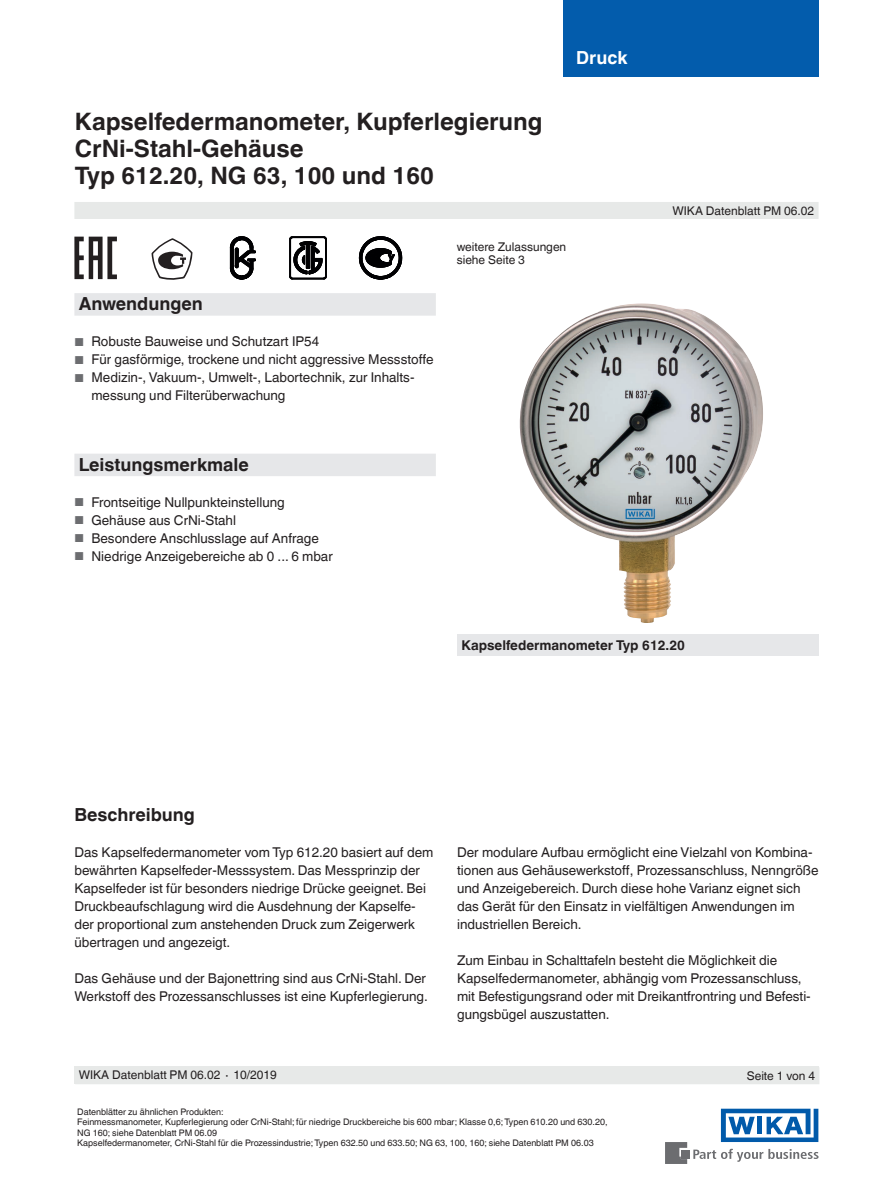
<style>
.page{position:relative;width:893px;height:1188px;background:#fff}
.page>*{position:absolute;margin:0;border:0;box-sizing:border-box;transform-origin:0 0}
.t1{font:700 24px/27px "Helvetica World";color:#231f20}
.t2{font:700 18px "Helvetica World";color:#231f20}
.t3{font:700 18px "Helvetica World";color:#fff}
.t4{font:13.5px/18px "Helvetica World";color:#231f20}
.t5{font:700 13.5px "Helvetica World";color:#231f20}
.t6{font:12px/13.5px "Helvetica World";color:#231f20}
.t7{font:9px/10.5px "Helvetica World";color:#231f20}
.s1{font-size:11.55px;color:#6c6d70}
</style>
<div class="page">
<svg style="left:693px;top:1149px;width:126px;height:13px"></svg>
<div style="left:682px;top:1150px;width:8px;height:8px;background:#6c6d70"></div>
<svg style="left:665px;top:1142px;width:22px;height:22px"></svg>
<svg style="left:721px;top:1109px;width:97px;height:33px"></svg>
<div style="left:563px;top:0;width:256px;height:77px;background:#035cac"></div>
<div style="left:74px;top:202px;width:745px;height:17px;background:#e7e9e8"></div>
<div style="left:74px;top:1066px;width:745px;height:18px;background:#e7e9e8"></div>
<img style="left:519px;top:303px;width:244px;height:320px">
<div style="left:457px;top:634px;width:362px;height:22px;background:#e6e7e9"></div>
<div style="left:74px;top:293px;width:362px;height:23px;background:#e6e7e9"></div>
<div style="left:74px;top:454px;width:362px;height:22px;background:#e6e7e9"></div>
<svg style="left:151px;top:238px;width:41px;height:42px"></svg>
<svg style="left:230px;top:237px;width:26px;height:42px"></svg>
<svg style="left:290px;top:237px;width:36px;height:42px"></svg>
<svg style="left:74px;top:237px;width:43px;height:42px"></svg>
<svg style="left:359px;top:237px;width:43px;height:42px"></svg>
<h1 class="t1" style="left:75px;top:108px;width:469px">Kapselfedermanometer, Kupferlegierung<br>CrNi-Stahl-Gehäuse<br>Typ 612.20, NG 63, 100 und 160</h1>
<h2 class="t3" style="left:576px;top:47px;width:53px">Druck</h2>
<h2 class="t2" style="left:79px;top:294px;width:126px">Anwendungen</h2>
<p class="t4" style="left:74px;top:333px;width:246px"><span class="s1">■</span> Robuste Bauweise und Schutzart IP54</p>
<p class="t4" style="left:74px;top:351px;width:361px"><span class="s1">■</span> Für gasförmige, trockene und nicht aggressive Messstoffe</p>
<p class="t4" style="left:91px;top:369px;width:325px;text-indent:-17px"><span class="s1">■</span> Medizin-, Vakuum-, Umwelt-, Labortechnik, zur Inhalts&shy;messung und Filterüberwachung</p>
<p class="t6" style="left:457px;top:240px;width:111px">weitere Zulassungen siehe Seite 3</p>
<h2 class="t2" style="left:79px;top:454px;width:172px">Leistungsmerkmale</h2>
<p class="t4" style="left:74px;top:493px;width:212px"><span class="s1">■</span> Frontseitige Nullpunkteinstellung</p>
<p class="t4" style="left:74px;top:511px;width:163px"><span class="s1">■</span> Gehäuse aus CrNi-Stahl</p>
<p class="t4" style="left:74px;top:529px;width:246px"><span class="s1">■</span> Besondere Anschlusslage auf Anfrage</p>
<p class="t4" style="left:74px;top:547px;width:260px"><span class="s1">■</span> Niedrige Anzeigebereiche ab 0 ... 6 mbar</p>
<p class="t6" style="left:672px;top:204px;width:143px">WIKA Datenblatt PM 06.02</p>
<p class="t5" style="left:461px;top:637px;width:225px">Kapselfedermanometer Typ 612.20</p>
<h2 class="t2" style="left:74px;top:804px;width:122px">Beschreibung</h2>
<p class="t4" style="left:74px;top:843px;width:360px">Das Kapselfedermanometer vom Typ 612.20 basiert auf dem bewährten Kapselfeder-Messsystem. Das Messprinzip der Kapselfeder ist für besonders niedrige Drücke geeignet. Bei Druckbeaufschlagung wird die Ausdehnung der Kapselfe&shy;der proportional zum anstehenden Druck zum Zeigerwerk übertragen und angezeigt.</p>
<p class="t4" style="left:74px;top:969px;width:355px">Das Gehäuse und der Bajonettring sind aus CrNi-Stahl. Der<br>Werkstoff des Prozessanschlusses ist eine Kupferlegierung.</p>
<p class="t6" style="left:79px;top:1068px;width:200px">WIKA Datenblatt PM 06.02 ∙ 10/2019</p>
<p class="t4" style="left:457px;top:843px;width:363px">Der modulare Aufbau ermöglicht eine Vielzahl von Kombina&shy;tionen aus Gehäusewerkstoff, Prozessanschluss, Nenngröße und Anzeigebereich. Durch diese hohe Varianz eignet sich das Gerät für den Einsatz in vielfältigen Anwendungen im industriellen Bereich.</p>
<p class="t4" style="left:457px;top:951px;width:355px">Zum Einbau in Schalttafeln besteht die Möglichkeit die Kapselfedermanometer, abhängig vom Prozessanschluss, mit Befestigungsrand oder mit Dreikantfrontring und Befesti&shy;gungsbügel auszustatten.</p>
<p class="t6" style="left:747px;top:1069px;width:70px">Seite 1 von 4</p>
<p class="t7" style="left:77px;top:1107px;width:532px">Datenblätter zu ähnlichen Produkten:<br>Feinmessmanometer, Kupferlegierung oder CrNi-Stahl; für niedrige Druckbereiche bis 600 mbar; Klasse 0,6; Typen 610.20 und 630.20, NG 160; siehe Datenblatt PM 06.09<br>Kapselfedermanometer, CrNi-Stahl für die Prozessindustrie; Typen 632.50 und 633.50; NG 63, 100, 160; siehe Datenblatt PM 06.03</p>
</div>
